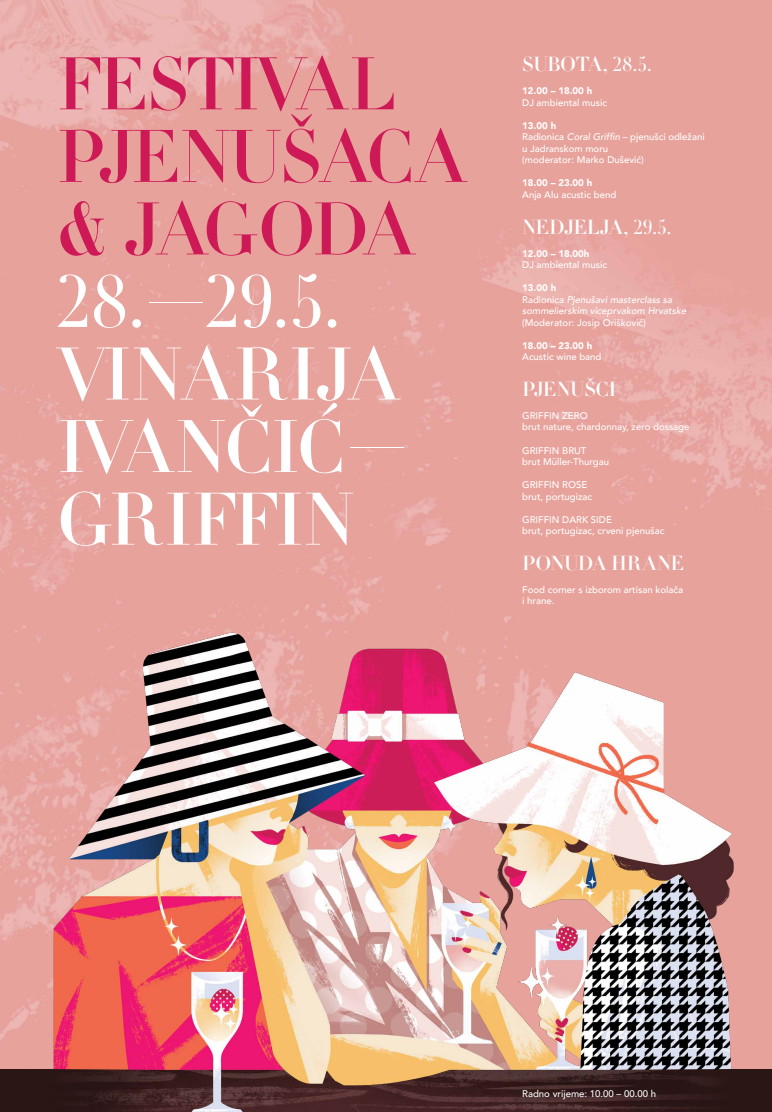
<style>
.page{position:relative;width:772px;height:1112px;background:#fff}
.page>*{position:absolute;margin:0;border:0;box-sizing:border-box;transform-origin:0 0}
.t1{font:72.84px/72.5px "Didot LT Pro Headline";letter-spacing:-.035em;color:#fff}
.t2{font:72.84px/72.5px "Didot LT Pro Headline";letter-spacing:-.06em;color:#ce1957}
.t3{font:20px "Didot LT Pro Headline";letter-spacing:-.035em;color:#fff}
.t4{font:500 9.6px/11.5px "Avenir";color:#fff}
.t5{font:italic 500 9.6px/11.5px "Avenir";color:#fff}
.t6{font:900 9.6px "Avenir";color:#fff}
.s1{font-weight:900}
.s2{font-style:italic}
.s3{font-weight:900;font-style:normal}
.s4{font-style:normal}
</style>
<div class="page">
<img style="left:0;top:0;width:771px;height:1069px">
<img style="left:48px;top:603px;width:685px;height:508px">
<svg style="left:0;top:1069px;width:165px;height:42px;fill:#2b1616"></svg>
<div style="left:606px;top:1069px;width:165px;height:42px;background:#2b1616"></div>
<h1 class="t2" style="left:57px;top:49px;width:410px">FESTIVAL<br>PJENUŠACA &amp; JAGODA</h1>
<h1 class="t1" style="left:57px;top:267px;width:358px">28.—29.5.<br>VINARIJA<br>IVANČIĆ—<br>GRIFFIN</h1>
<h2 class="t3" style="left:522px;top:52px;width:131px">SUBOTA, 28.5.</h2>
<p class="t6" style="left:522px;top:83px;width:71px">12.00 – 18.00 h</p>
<p class="t4" style="left:522px;top:96px;width:86px">DJ ambiental music</p>
<p class="t4" style="left:522px;top:119px;width:184px"><span class="s1">13.00 h<br></span>Radionica <span class="s2">Coral Griffin</span> – pjenušci odležani u Jadranskom moru<br>(moderator: Marko Dušević)</p>
<p class="t6" style="left:522px;top:175px;width:71px">18.00 – 23.00 h</p>
<p class="t4" style="left:522px;top:188px;width:95px">Anja Alu acustic bend</p>
<h2 class="t3" style="left:522px;top:214px;width:151px">NEDJELJA, 29.5.</h2>
<p class="t6" style="left:522px;top:245px;width:69px">12.00 – 18.00h</p>
<p class="t4" style="left:522px;top:258px;width:86px">DJ ambiental music</p>
<p class="t5" style="left:522px;top:282px;width:165px"><span class="s3">13.00 h<br></span><span class="s4">Radionica</span> Pjenušavi masterclass sa sommelierskim viceprvakom Hrvatske</p>
<p class="t4" style="left:522px;top:316px;width:125px">(Moderator: Josip Orišković)</p>
<p class="t6" style="left:522px;top:337px;width:71px">18.00 – 23.00 h</p>
<p class="t4" style="left:522px;top:350px;width:81px">Acustic wine band</p>
<h2 class="t3" style="left:522px;top:376px;width:96px">PJENUŠCI</h2>
<p class="t4" style="left:522px;top:409px;width:169px">GRIFFIN ZERO<br>brut nature, chardonnay, zero dossage</p>
<p class="t4" style="left:522px;top:444px;width:88px">GRIFFIN BRUT<br>brut Müller-Thurgau</p>
<p class="t4" style="left:522px;top:478px;width:71px">GRIFFIN ROSE brut, portugizac</p>
<p class="t4" style="left:522px;top:513px;width:143px">GRIFFIN DARK SIDE<br>brut, portugizac, crveni pjenušac</p>
<h2 class="t3" style="left:522px;top:550px;width:163px">PONUDA HRANE</h2>
<p class="t4" style="left:522px;top:583px;width:162px">Food corner s izborom artisan kolača i hrane.</p>
<p class="t4" style="left:522px;top:1086px;width:135px">Radno vrijeme: 10.00 – 00.00 h</p>
</div>
